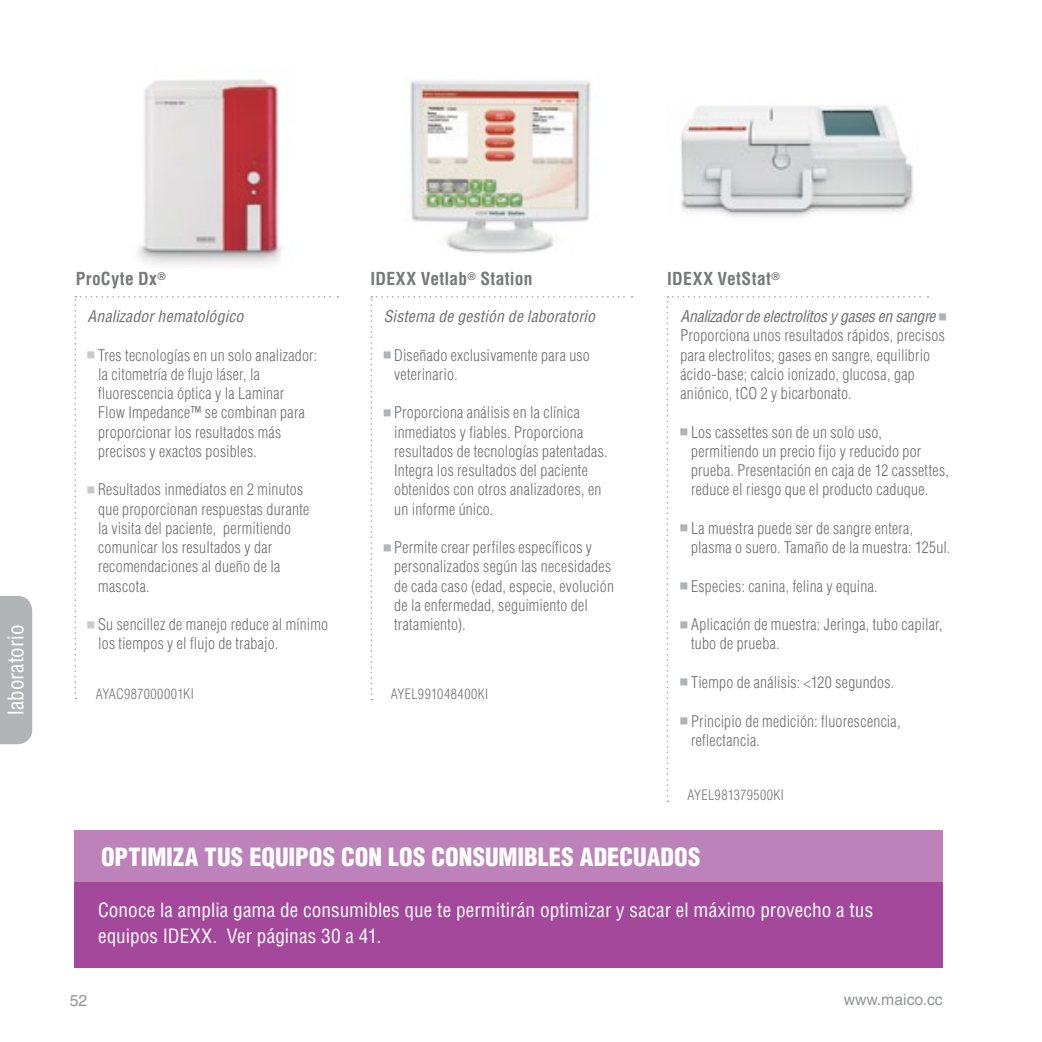
<style>
.page{position:relative;width:1042px;height:1042px;background:#fff}
.page>*{position:absolute;margin:0;border:0;box-sizing:border-box;transform-origin:0 0}
.t1{font:900 condensed 24.5px "Helvetica LT Std";color:#fff}
.t2{font:condensed 21px "Helvetica LT Std";color:#fff}
.t3{font:condensed 19.25px/26.2px "Helvetica LT Std";letter-spacing:.005em;color:#fff}
.t4{font:700 condensed 17.5px "Helvetica LT Std";letter-spacing:.015em;color:#77787b}
.t5{font:300 condensed 15.75px/19.2px "Helvetica LT Std";letter-spacing:.015em;color:#6d6e71}
.t6{font:italic condensed 15.75px "Helvetica LT Std";letter-spacing:.01em;color:#6d6e71}
.t7{font:italic condensed 15.75px "Helvetica LT Std";letter-spacing:-.015em;color:#6d6e71}
.t8{font:15.75px "Helvetica LT Std";color:#939598}
.t9{font:300 condensed 14px "Helvetica LT Std";letter-spacing:.03em;color:#77787b}
</style>
<div class="page">
<div style="left:0;top:596px;width:32px;height:148px;background:#b1b4b6"></div>
<img style="left:138px;top:79px;width:145px;height:186px">
<img style="left:410px;top:80px;width:181px;height:173px">
<img style="left:681px;top:105px;width:233px;height:112px">
<div style="left:74px;top:872px;width:869px;height:95px;background:#a3489b"></div>
<div style="left:74px;top:830px;width:869px;height:52px;background:#bc82b9"></div>
<svg style="left:74px;top:296px;width:264px;height:403px"></svg>
<svg style="left:370px;top:296px;width:262px;height:404px"></svg>
<svg style="left:666px;top:296px;width:262px;height:506px"></svg>
<h2 class="t2" style="left:3px;top:715px;width:91px;rotate:-90deg">laboratorio</h2>
<p class="t4" style="left:76px;top:268px;width:92px">ProCyte Dx<sup>®</sup></p>
<p class="t6" style="left:88px;top:306px;width:158px">Analizador hematológico</p>
<p class="t5" style="left:98px;top:345px;width:221px">Tres tecnologías en un solo analizador: la citometría de flujo láser, la fluorescencia óptica y la Laminar<br>Flow Impedance™ se combinan para proporcionar los resultados más precisos y exactos posibles.</p>
<p class="t5" style="left:98px;top:480px;width:213px">Resultados inmediatos en 2 minutos que proporcionan respuestas durante la visita del paciente, permitiendo comunicar los resultados y dar recomendaciones al dueño de la mascota.</p>
<p class="t5" style="left:98px;top:615px;width:231px">Su sencillez de manejo reduce al mínimo los tiempos y el flujo de trabajo.</p>
<p class="t4" style="left:370px;top:268px;width:10px">IDEXX</p>
<p class="t4" style="left:421px;top:268px;width:113px">Vetlab<sup>®</sup> Station</p>
<p class="t6" style="left:384px;top:306px;width:213px">Sistema de gestión de laboratorio</p>
<p class="t5" style="left:394px;top:345px;width:197px">Diseñado exclusivamente para uso veterinario.</p>
<p class="t5" style="left:394px;top:403px;width:215px">Proporciona análisis en la clínica inmediatos y fiables. Proporciona resultados de tecnologías patentadas.<br>Integra los resultados del paciente obtenidos con otros analizadores, en un informe único.</p>
<p class="t5" style="left:394px;top:538px;width:221px">Permite crear perfiles específicos y personalizados según las necesidades de cada caso (edad, especie, evolución de la enfermedad, seguimiento del tratamiento).</p>
<p class="t9" style="left:96px;top:685px;width:99px">AYAC987000001KI</p>
<p class="t9" style="left:391px;top:685px;width:99px">AYEL991048400KI</p>
<p class="t4" style="left:667px;top:268px;width:114px">Idexx VetStat<sup>®</sup></p>
<p class="t7" style="left:680px;top:306px;width:256px">Analizador de electrolitos y gases en sangre</p>
<p class="t5" style="left:680px;top:326px;width:266px">Proporciona unos resultados rápidos, precisos para electrolitos; gases en sangre, equilibrio ácido-base; calcio ionizado, glucosa, gap aniónico, tCO 2 y bicarbonato.</p>
<p class="t5" style="left:691px;top:422px;width:259px">Los cassettes son de un solo uso, permitiendo un precio fijo y reducido por prueba. Presentación en caja de 12 cassettes, reduce el riesgo que el producto caduque.</p>
<p class="t5" style="left:691px;top:518px;width:261px">La muestra puede ser de sangre entera, plasma o suero. Tamaño de la muestra: 125ul.</p>
<p class="t5" style="left:691px;top:576px;width:188px">Especies: canina, felina y equina.</p>
<p class="t5" style="left:691px;top:615px;width:253px">Aplicación de muestra: Jeringa, tubo capilar, tubo de prueba.</p>
<p class="t5" style="left:691px;top:672px;width:205px">Tiempo de análisis: &lt;120 segundos.</p>
<p class="t5" style="left:691px;top:711px;width:211px">Principio de medición: fluorescencia, reflectancia.</p>
<p class="t9" style="left:687px;top:786px;width:98px">AYEL981379500KI</p>
<h1 class="t1" style="left:101px;top:841px;width:601px">OPTIMIZA TUS EQUIPOS CON LOS CONSUMIBLES ADECUADOS</h1>
<p class="t3" style="left:98px;top:897px;width:776px">Conoce la amplia gama de consumibles que te permitirán optimizar y sacar el máximo provecho a tus equipos IDEXX. Ver páginas 30 a 41.</p>
<p class="t8" style="left:70px;top:991px;width:19px">52</p>
<p class="t8" style="left:844px;top:990px;width:101px">www.maico.cc</p>
</div>
